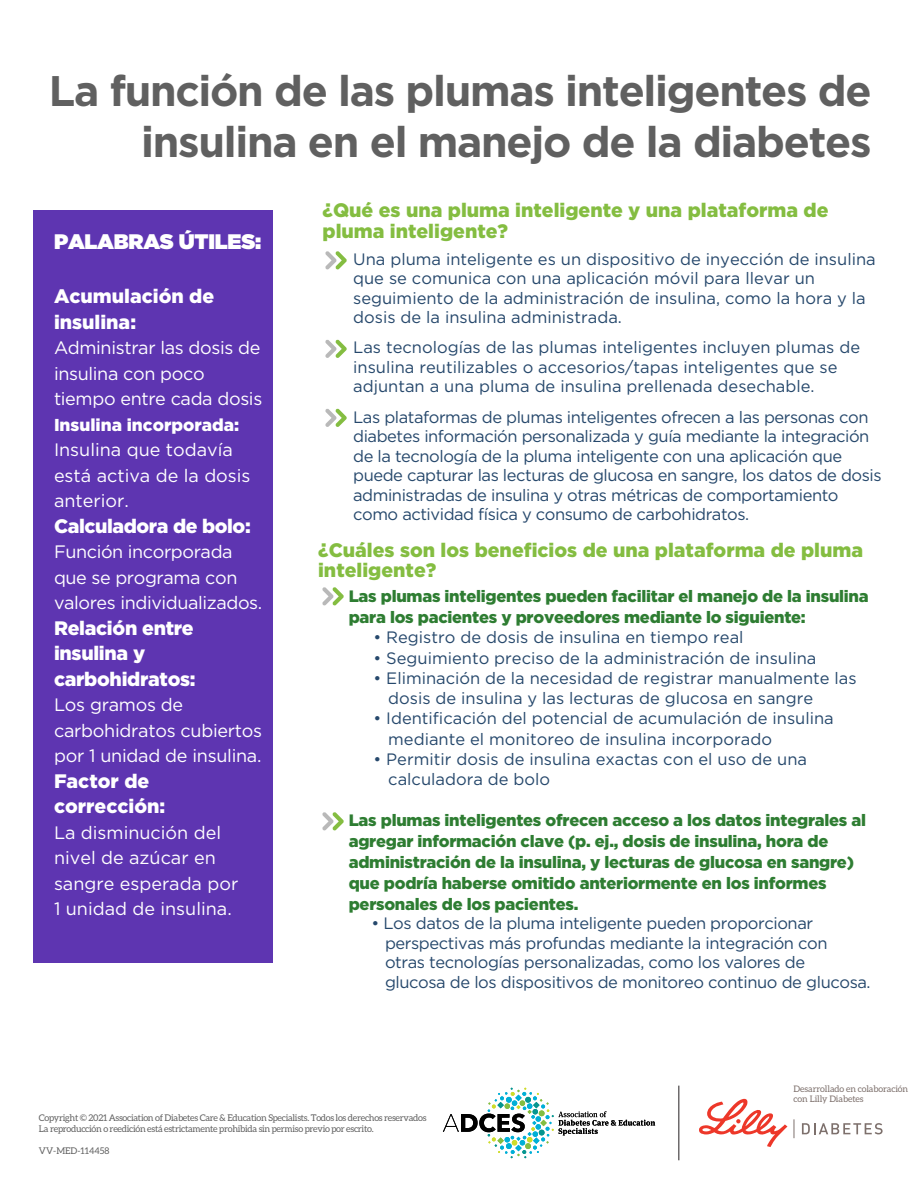
<style>
.page{position:relative;width:918px;height:1188px;background:#fff}
.page>*{position:absolute;margin:0;border:0;box-sizing:border-box;transform-origin:0 0}
.t1{font:700 42.75px/51px "Gotham";letter-spacing:-.03em;color:#606060;text-align:right}
.t2{font:900 21px "Gotham";letter-spacing:-.01em;color:#fff}
.t3{font:900 19.5px/21px "Gotham";color:#84bd41}
.t4{font:900 19.5px/25.5px "Gotham";letter-spacing:-.015em;color:#fff}
.t5{font:18px/25.5px "Gotham";letter-spacing:-.015em;color:#fff}
.t6{font:900 17.25px "Gotham";color:#fff}
.t7{font:16.5px/19.5px "Gotham";color:#26486c}
.t8{font:16.5px/19.5px "Gotham";letter-spacing:-.025em;color:#26486c}
.t9{font:900 16.5px/21px "Gotham";letter-spacing:-.015em;color:#2e7d32}
.t10{font:9.15px/11.1px "Aleo";letter-spacing:-.03em;color:#606060}
.t11{font:9.15px "Aleo";color:#606060}
.t12{font:9px/10.8px "Aleo";letter-spacing:-.01em;color:#7d706c}
</style>
<div class="page">
<div style="left:33px;top:210px;width:240px;height:753px;background:#5e35b1"></div>
<svg style="left:325px;top:251px;width:22px;height:18px"></svg>
<svg style="left:325px;top:340px;width:22px;height:18px"></svg>
<svg style="left:325px;top:409px;width:22px;height:18px"></svg>
<svg style="left:322px;top:587px;width:22px;height:18px"></svg>
<svg style="left:322px;top:812px;width:22px;height:18px"></svg>
<svg style="left:443px;top:1088px;width:212px;height:70px"></svg>
<hr style="left:679px;top:1086px;width:1px;height:74px;background:#231f20">
<svg style="left:794px;top:1119px;width:1px;height:19px"></svg>
<svg style="left:699px;top:1098px;width:88px;height:49px"></svg>
<svg style="left:802px;top:1123px;width:81px;height:11px"></svg>
<h1 class="t1" style="left:49px;top:65px;width:824px">La función de las plumas inteligentes de insulina en el manejo de la diabetes</h1>
<p class="t2" style="left:54px;top:227px;width:209px">PALABRAS ÚTILES:</p>
<p class="t4" style="left:54px;top:283px;width:162px">Acumulación de insulina:</p>
<p class="t5" style="left:54px;top:335px;width:210px">Administrar las dosis de insulina con poco tiempo entre cada dosis</p>
<p class="t6" style="left:54px;top:415px;width:187px">Insulina incorporada:</p>
<p class="t5" style="left:54px;top:437px;width:198px">Insulina que todavía está activa de la dosis anterior.</p>
<p class="t4" style="left:54px;top:513px;width:198px">Calculadora de bolo:</p>
<p class="t5" style="left:54px;top:539px;width:210px">Función incorporada que se programa con valores individualizados.</p>
<p class="t4" style="left:54px;top:615px;width:143px">Relación entre insulina y carbohidratos:</p>
<p class="t5" style="left:54px;top:692px;width:210px">Los gramos de carbohidratos cubiertos por 1 unidad de insulina.</p>
<p class="t4" style="left:54px;top:768px;width:113px">Factor de corrección:</p>
<p class="t5" style="left:54px;top:819px;width:186px">La disminución del nivel de azúcar en sangre esperada por<br>1 unidad de insulina.</p>
<p class="t3" style="left:322px;top:199px;width:508px">¿Qué es una pluma inteligente y una plataforma de pluma inteligente?</p>
<p class="t7" style="left:353px;top:249px;width:524px">Una pluma inteligente es un dispositivo de inyección de insulina que se comunica con una aplicación móvil para llevar un seguimiento de la administración de insulina, como la hora y la dosis de la insulina administrada.</p>
<p class="t7" style="left:353px;top:337px;width:508px">Las tecnologías de las plumas inteligentes incluyen plumas de insulina reutilizables o accesorios/tapas inteligentes que se adjuntan a una pluma de insulina prellenada desechable.</p>
<p class="t8" style="left:353px;top:407px;width:530px">Las plataformas de plumas inteligentes ofrecen a las personas con diabetes información personalizada y guía mediante la integración de la tecnología de la pluma inteligente con una aplicación que puede capturar las lecturas de glucosa en sangre, los datos de dosis administradas de insulina y otras métricas de comportamiento como actividad física y consumo de carbohidratos.</p>
<p class="t3" style="left:318px;top:540px;width:546px;line-height:19.5px">¿Cuáles son los beneficios de una plataforma de pluma inteligente?</p>
<p class="t9" style="left:349px;top:585px;width:522px;line-height:21.6px">Las plumas inteligentes pueden facilitar el manejo de la insulina para los pacientes y proveedores mediante lo siguiente:</p>
<p class="t7" style="left:373px;top:627px;width:372px">• Registro de dosis de insulina en tiempo real</p>
<p class="t7" style="left:373px;top:648px;width:445px">• Seguimiento preciso de la administración de insulina</p>
<p class="t7" style="left:388px;top:668px;width:470px;line-height:20.2px;text-indent:-15px">• Eliminación de la necesidad de registrar manualmente las dosis de insulina y las lecturas de glucosa en sangre</p>
<p class="t7" style="left:388px;top:708px;width:447px;line-height:20.2px;text-indent:-15px">• Identificación del potencial de acumulación de insulina mediante el monitoreo de insulina incorporado</p>
<p class="t7" style="left:388px;top:749px;width:420px;line-height:20.2px;text-indent:-15px">• Permitir dosis de insulina exactas con el uso de una calculadora de bolo</p>
<p class="t9" style="left:349px;top:809px;width:519px">Las plumas inteligentes ofrecen acceso a los datos integrales al agregar información clave (p. ej., dosis de insulina, hora de administración de la insulina, y lecturas de glucosa en sangre) que podría haberse omitido anteriormente en los informes personales de los pacientes.</p>
<p class="t8" style="left:385px;top:913px;width:487px;text-indent:-14px">• Los datos de la pluma inteligente pueden proporcionar perspectivas más profundas mediante la integración con otras tecnologías personalizadas, como los valores de<br>glucosa de los dispositivos de monitoreo continuo de glucosa.</p>
<p class="t12" style="left:794px;top:1083px;width:116px">Desarrollado en colaboración con Lilly Diabetes</p>
<p class="t10" style="left:39px;top:1112px;width:389px">Copyright © 2021 Association of Diabetes Care &amp; Education Specialists. Todos los derechos reservados<br>La reproducción o reedición está estrictamente prohibida sin permiso previo por escrito.</p>
<p class="t11" style="left:39px;top:1146px;width:72px">VV-MED-114458</p>
</div>
